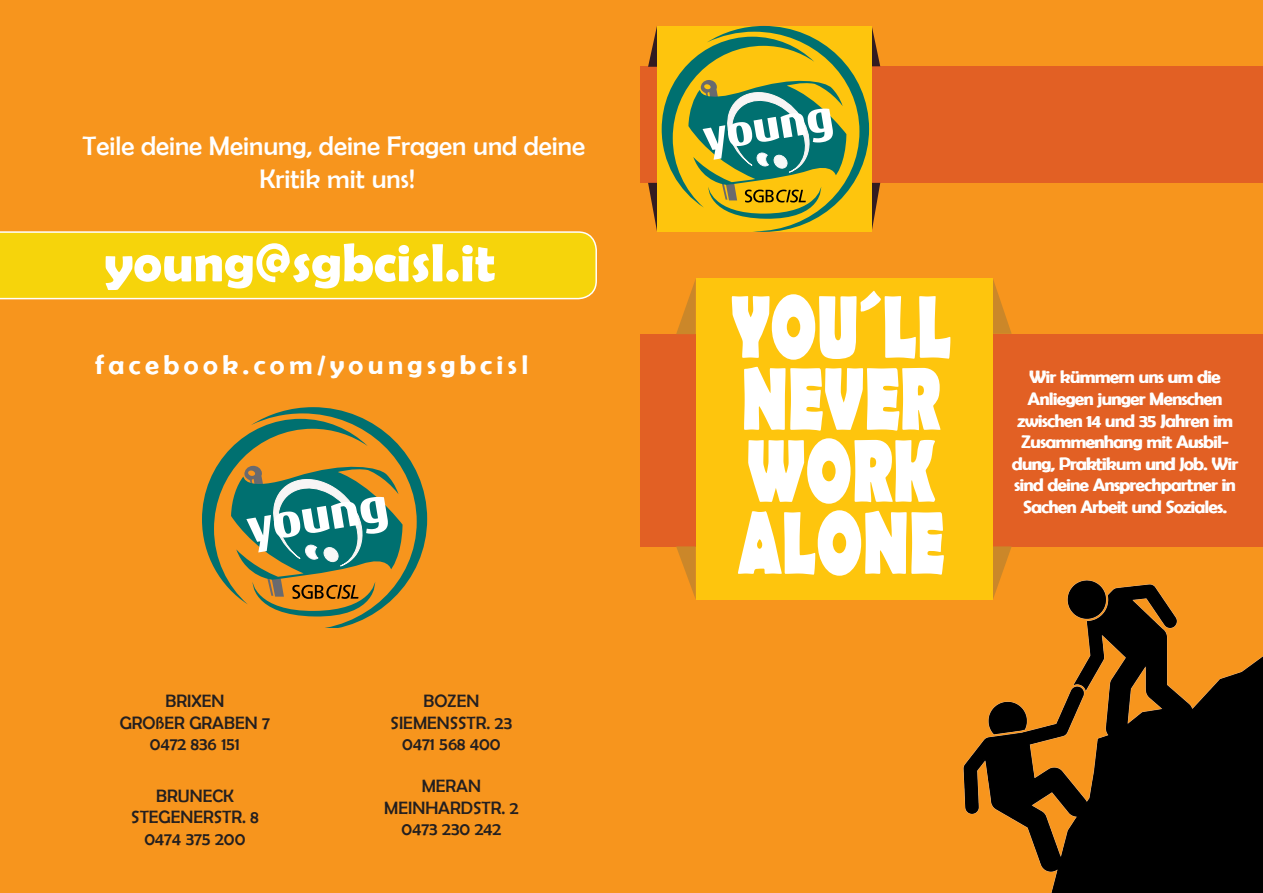
<style>
.page{position:relative;width:1263px;height:893px;background:#fff}
.page>*{position:absolute;margin:0;border:0;box-sizing:border-box;transform-origin:0 0}
.t1{font:700 90px/72px "Berlin Sans FB";color:#fff;text-align:justify;scale:.67 1}
.t2{font:700 54px "Berlin Sans FB Demi";color:#fff}
.t3{font:900 47.4px "Conto DEMO";color:#fff}
.t4{font:900 43.65px "Conto DEMO";color:#fff}
.t5{font:900 28.35px "Conto DEMO";color:#fff}
.t6{font:27px "Berlin Sans FB";color:#fff}
.t7{font:27px "Berlin Sans FB";letter-spacing:.2em;color:#fff}
.t8{font:18px/21.6px "Berlin Sans FB";color:#fff;text-align:center}
.t9{font:18px "Berlin Sans FB";color:#231f20}
</style>
<div class="page">
<div style="left:0;top:0;width:598px;height:893px;background:#f7951d"></div>
<svg style="left:202px;top:407px;width:225px;height:220px"></svg>
<div style="left:0;top:231px;width:597px;height:68px;background:#f6d40b"></div>
<div style="left:598px;top:0;width:665px;height:893px;background:#f7951d"></div>
<div style="left:640px;top:67px;width:623px;height:116px;background:#e26024"></div>
<svg style="left:648px;top:26px;width:232px;height:205px"></svg>
<div style="left:640px;top:334px;width:623px;height:212px;background:#e26024"></div>
<svg style="left:993px;top:546px;width:19px;height:34px"></svg>
<svg style="left:676px;top:546px;width:20px;height:54px"></svg>
<svg style="left:993px;top:279px;width:19px;height:55px"></svg>
<svg style="left:676px;top:279px;width:20px;height:55px"></svg>
<img style="left:937px;top:580px;width:326px;height:313px">
<div style="left:696px;top:279px;width:296px;height:321px;background:#fec50d"></div>
<p class="t6" style="left:83px;top:131px;width:504px">Teile deine Meinung, deine Fragen und deine</p>
<p class="t6" style="left:259px;top:164px;width:157px">Kritik mit uns!</p>
<p class="t2" style="left:104px;top:231px;width:392px">young@sgbcisl.it</p>
<p class="t7" style="left:96px;top:349px;width:434px">facebook.com/youngsgbcisl</p>
<p class="t3" style="left:244px;top:507px;width:144px;rotate:-9deg">young</p>
<p class="t9" style="left:166px;top:691px;width:60px">BRIXEN</p>
<p class="t9" style="left:120px;top:713px;width:152px">GROßER GRABEN 7</p>
<p class="t9" style="left:150px;top:734px;width:92px">0472 836 151</p>
<p class="t9" style="left:156px;top:786px;width:79px">BRUNECK</p>
<p class="t9" style="left:131px;top:807px;width:129px">STEGENERSTR. 8</p>
<p class="t9" style="left:144px;top:829px;width:102px">0474 375 200</p>
<p class="t9" style="left:423px;top:691px;width:57px">BOZEN</p>
<p class="t9" style="left:391px;top:713px;width:123px">SIEMENSSTR. 23</p>
<p class="t9" style="left:402px;top:734px;width:100px">0471 568 400</p>
<p class="t9" style="left:422px;top:776px;width:61px">MERAN</p>
<p class="t9" style="left:384px;top:797px;width:136px">MEINHARDSTR. 2</p>
<p class="t9" style="left:402px;top:819px;width:101px">0473 230 242</p>
<p class="t4" style="left:701px;top:118px;width:132px;rotate:-9deg">young</p>
<p class="t1" style="left:731px;top:296px;width:330px">YOU´LL NEVER WORK</p>
<p class="t1" style="left:738px;top:512px;width:310px">ALONE</p>
<p class="t4" style="left:704px;top:481px;width:132px;rotate:-9deg">young</p>
<p class="t8" style="left:1013px;top:366px;width:227px">Wir kümmern uns um die<br>Anliegen junger Menschen zwischen 14 und 35 Jahren im<br>Zusammenhang mit Ausbil&shy;dung, Praktikum und Job. Wir sind deine Ansprechpartner in<br>Sachen Arbeit und Soziales.</p>
<p class="t5" style="left:1109px;top:499px;width:87px;rotate:-9deg">young</p>
</div>
